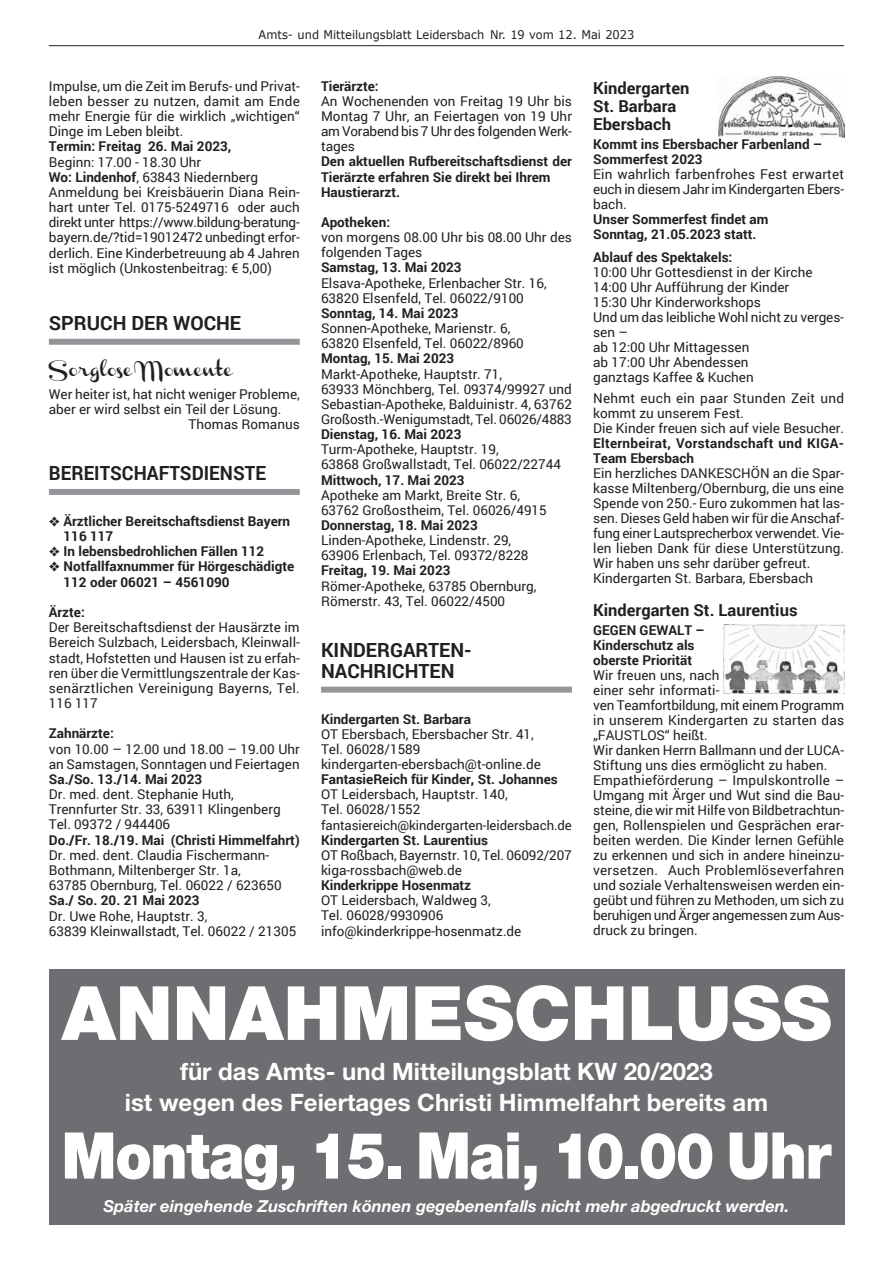
<style>
.page{position:relative;width:893px;height:1263px;background:#fff}
.page>*{position:absolute;margin:0;border:0;box-sizing:border-box;transform-origin:0 0}
.t1{font:900 75px "Helvetica Neue";color:#fff}
.t2{font:900 64.5px "Helvetica Neue";letter-spacing:-.025em;color:#fff;scale:.9 1}
.t3{font:700 24px/31.2px "Helvetica Neue";color:#fff;text-align:center}
.t4{font:700 19.5px "Roboto";color:#231f20}
.t5{font:700 19.5px "Roboto";color:#231f20;scale:.95 1}
.t6{font:italic 700 16.5px "Helvetica Neue";color:#fff}
.t7{font:700 16.5px/18px "Roboto";color:#231f20}
.t8{font:13.5px/15.1px "Roboto";color:#231f20}
.t9{font:700 13.5px/15.1px "Roboto";color:#231f20}
.t10{font:700 13.5px/15px "Roboto";letter-spacing:.02em;color:#231f20}
.t11{font:13.5px "Channel";letter-spacing:.05em;color:#231f20}
.t12{font:13.2px "Roboto";letter-spacing:-.005em;color:#231f20}
.t13{font:12px "Verdana";color:#231f20;scale:.95 1}
.s1{font-weight:700}
</style>
<div class="page">
<hr style="left:49px;top:45px;width:795px;height:1px;background:#231f20">
<div style="left:49px;top:339px;width:251px;height:6px;background:#939598"></div>
<div style="left:49px;top:489px;width:251px;height:6px;background:#939598"></div>
<div style="left:321px;top:687px;width:251px;height:6px;background:#939598"></div>
<img style="left:719px;top:77px;width:125px;height:61px">
<div style="left:49px;top:969px;width:795px;height:256px;background:#6d6e71"></div>
<img style="left:724px;top:624px;width:120px;height:70px">
<p class="t13" style="left:259px;top:27px;width:397px">Amts- und Mitteilungsblatt Leidersbach Nr. 19 vom 12. Mai 2023</p>
<p class="t8" style="left:49px;top:78px;width:252px;text-align:justify">Impulse, um die Zeit im Berufs- und Privat&shy;leben besser zu nutzen, damit am Ende mehr Energie für die wirklich „wichtigen“ Dinge im Leben bleibt.</p>
<p class="t9" style="left:49px;top:138px;width:184px">Termin: Freitag 26. Mai 2023,</p>
<p class="t8" style="left:49px;top:154px;width:252px">Beginn: 17.00 - 18.30 Uhr<br><span class="s1">Wo: Lindenhof</span>, 63843 Niedernberg Anmeldung bei Kreisbäuerin Diana Rein&shy;hart unter Tel. 0175-5249716 oder auch direkt unter https://www.bildung-beratung&shy;bayern.de/?tid=19012472 unbedingt erfor&shy;derlich. Eine Kinderbetreuung ab 4 Jahren ist möglich (Unkostenbeitrag: € 5,00)</p>
<p class="t9" style="left:321px;top:78px;width:59px">Tierärzte:</p>
<p class="t8" style="left:321px;top:93px;width:252px;text-align:justify">An Wochenenden von Freitag 19 Uhr bis Montag 7 Uhr, an Feiertagen von 19 Uhr am Vorabend bis 7 Uhr des folgenden Werk&shy;tages</p>
<p class="t9" style="left:321px;top:154px;width:252px">Den aktuellen Rufbereitschaftsdienst der<br>Tierärzte erfahren Sie direkt bei Ihrem<br>Haustierarzt.</p>
<p class="t9" style="left:321px;top:214px;width:71px">Apotheken:</p>
<p class="t8" style="left:321px;top:229px;width:252px">von morgens 08.00 Uhr bis 08.00 Uhr des folgenden Tages</p>
<p class="t9" style="left:321px;top:260px;width:142px">Samstag, 13. Mai 2023</p>
<p class="t8" style="left:321px;top:275px;width:227px">Elsava-Apotheke, Erlenbacher Str. 16,<br>63820 Elsenfeld, Tel. 06022/9100</p>
<p class="t9" style="left:321px;top:305px;width:139px">Sonntag, 14. Mai 2023</p>
<p class="t8" style="left:321px;top:320px;width:204px">Sonnen-Apotheke, Marienstr. 6,<br>63820 Elsenfeld, Tel. 06022/8960</p>
<p class="t9" style="left:321px;top:350px;width:135px">Montag, 15. Mai 2023</p>
<p class="t8" style="left:321px;top:366px;width:252px">Markt-Apotheke, Hauptstr. 71,<br>63933 Mönchberg, Tel. 09374/99927 und Sebastian-Apotheke, Balduinistr. 4, 63762<br>Großosth.-Wenigumstadt, Tel. 06026/4883</p>
<p class="t9" style="left:321px;top:426px;width:142px">Dienstag, 16. Mai 2023</p>
<p class="t8" style="left:321px;top:441px;width:241px">Turm-Apotheke, Hauptstr. 19,<br>63868 Großwallstadt, Tel. 06022/22744</p>
<p class="t9" style="left:321px;top:472px;width:145px">Mittwoch, 17. Mai 2023</p>
<p class="t8" style="left:321px;top:487px;width:227px">Apotheke am Markt, Breite Str. 6,<br>63762 Großostheim, Tel. 06026/4915</p>
<p class="t9" style="left:321px;top:517px;width:158px">Donnerstag, 18. Mai 2023</p>
<p class="t8" style="left:321px;top:532px;width:209px">Linden-Apotheke, Lindenstr. 29,<br>63906 Erlenbach, Tel. 09372/8228</p>
<p class="t9" style="left:321px;top:562px;width:131px">Freitag, 19. Mai 2023</p>
<p class="t8" style="left:321px;top:578px;width:217px">Römer-Apotheke, 63785 Obernburg,<br>Römerstr. 43, Tel. 06022/4500</p>
<h3 class="t4" style="left:321px;top:636px;width:12px">Kinde</h3>
<h3 class="t4" style="left:377px;top:636px;width:64px">rgarten</h3>
<h3 class="t4" style="left:464px;top:636px;width:9px">-</h3>
<h3 class="t4" style="left:321px;top:657px;width:110px">Nachrichten</h3>
<p class="t9" style="left:321px;top:711px;width:151px">Kindergarten St. Barbara</p>
<p class="t8" style="left:321px;top:726px;width:221px">OT Ebersbach, Ebersbacher Str. 41,<br>Tel. 06028/1589 kindergarten-ebersbach@t-online.de</p>
<p class="t9" style="left:321px;top:771px;width:238px">FantasieReich für Kinder, St. Johannes</p>
<p class="t8" style="left:321px;top:786px;width:188px">OT Leidersbach, Hauptstr. 140,<br>Tel. 06028/1552</p>
<p class="t12" style="left:321px;top:815px;width:252px">fantasiereich@kindergarten-leidersbach.de</p>
<p class="t9" style="left:321px;top:832px;width:168px">Kindergarten St. Laurentius</p>
<p class="t8" style="left:321px;top:847px;width:252px">OT Roßbach, Bayernstr. 10, Tel. 06092/207 kiga-rossbach@web.de</p>
<p class="t9" style="left:321px;top:877px;width:152px">Kinderkrippe Hosenmatz</p>
<p class="t8" style="left:321px;top:892px;width:202px">OT Leidersbach, Waldweg 3,<br>Tel. 06028/9930906 info@kinderkrippe-hosenmatz.de</p>
<p class="t7" style="left:593px;top:78px;width:98px">Kindergarten<br>St. Barbara<br>Ebersbach</p>
<p class="t9" style="left:593px;top:136px;width:231px">Kommt ins Ebersbacher Farbenland –<br>Sommerfest 2023</p>
<p class="t8" style="left:593px;top:166px;width:252px;text-align:justify">Ein wahrlich farbenfrohes Fest erwartet euch in diesem Jahr im Kindergarten Ebers&shy;bach.</p>
<p class="t9" style="left:593px;top:211px;width:177px">Unser Sommerfest findet am<br>Sonntag, 21.05.2023 statt.</p>
<p class="t9" style="left:593px;top:249px;width:141px">Ablauf des Spektakels:</p>
<p class="t8" style="left:593px;top:264px;width:252px">10:00 Uhr Gottesdienst in der Kirche<br>14:00 Uhr Aufführung der Kinder<br>15:30 Uhr Kinderworkshops<br>Und um das leibliche Wohl nicht zu verges&shy;sen –<br>ab 12:00 Uhr Mittagessen<br>ab 17:00 Uhr Abendessen<br>ganztags Kaffee &amp; Kuchen</p>
<p class="t8" style="left:593px;top:390px;width:252px">Nehmt euch ein paar Stunden Zeit und kommt zu unserem Fest.<br>Die Kinder freuen sich auf viele Besucher.</p>
<p class="t10" style="left:593px;top:435px;width:252px">Elternbeirat, Vorstandschaft und KIGA-<br>Team Ebersbach</p>
<p class="t8" style="left:593px;top:465px;width:252px">Ein herzliches DANKESCHÖN an die Spar&shy;kasse Miltenberg/Obernburg, die uns eine Spende von 250.- Euro zukommen hat las&shy;sen. Dieses Geld haben wir für die Anschaf&shy;fung einer Lautsprecherbox verwendet. Vie&shy;len lieben Dank für diese Unterstützung.<br>Wir haben uns sehr darüber gefreut.<br>Kindergarten St. Barbara, Ebersbach</p>
<p class="t7" style="left:593px;top:600px;width:206px">Kindergarten St. Laurentius</p>
<p class="t9" style="left:593px;top:622px;width:113px">GEGEN GEWALT –<br>Kinderschutz als oberste Priorität</p>
<p class="t8" style="left:593px;top:667px;width:252px">Wir freuen uns, nach<br>einer sehr informati-<br>ven Teamfortbildung, mit einem Programm in unserem Kindergarten zu starten das „FAUSTLOS“ heißt.<br>Wir danken Herrn Ballmann und der LUCA-Stiftung uns dies ermöglicht zu haben.<br>Empathieförderung – Impulskontrolle – Umgang mit Ärger und Wut sind die Bau&shy;steine, die wir mit Hilfe von Bildbetrachtun&shy;gen, Rollenspielen und Gesprächen erar&shy;beiten werden. Die Kinder lernen Gefühle zu erkennen und sich in andere hineinzu&shy;versetzen. Auch Problemlöseverfahren und soziale Verhaltensweisen werden ein&shy;geübt und führen zu Methoden, um sich zu beruhigen und Ärger angemessen zum Aus&shy;druck zu bringen.</p>
<h3 class="t4" style="left:49px;top:310px;width:192px">Spruch der Woche</h3>
<p class="t11" style="left:49px;top:363px;width:185px">Sorglose Momente</p>
<p class="t8" style="left:49px;top:386px;width:252px">Wer heiter ist, hat nicht weniger Probleme,</p>
<p class="t8" style="left:49px;top:401px;width:234px">aber er wird selbst ein Teil der Lösung.</p>
<p class="t8" style="left:189px;top:416px;width:113px">Thomas Romanus</p>
<h3 class="t5" style="left:49px;top:460px;width:48px">Bereits</h3>
<h3 class="t5" style="left:122px;top:460px;width:39px">chaftsdienste</h3>
<p class="t9" style="left:64px;top:513px;width:228px;text-indent:-15px">❖ Ärztlicher Bereitschaftsdienst Bayern<br>116 117</p>
<p class="t9" style="left:49px;top:543px;width:217px">❖ In lebensbedrohlichen Fällen 112</p>
<p class="t9" style="left:63px;top:559px;width:232px;text-indent:-15px">❖ Notfallfaxnummer für Hörgeschädigte<br>112 oder 06021 – 4561090</p>
<p class="t9" style="left:49px;top:604px;width:37px">Ärzte:</p>
<p class="t8" style="left:49px;top:619px;width:252px;text-align:justify">Der Bereitschaftsdienst der Hausärzte im Bereich Sulzbach, Leidersbach, Kleinwall&shy;stadt, Hofstetten und Hausen ist zu erfah&shy;ren über die Vermittlungszentrale der Kas&shy;senärztlichen Vereinigung Bayerns, Tel.<br>116 117</p>
<p class="t9" style="left:49px;top:725px;width:66px">Zahnärzte:</p>
<p class="t8" style="left:49px;top:741px;width:252px">von 10.00 – 12.00 und 18.00 – 19.00 Uhr an Samstagen, Sonntagen und Feiertagen</p>
<p class="t9" style="left:49px;top:771px;width:155px">Sa./So. 13./14. Mai 2023</p>
<p class="t8" style="left:49px;top:786px;width:233px">Dr. med. dent. Stephanie Huth,<br>Trennfurter Str. 33, 63911 Klingenberg<br>Tel. 09372 / 944406</p>
<p class="t9" style="left:49px;top:832px;width:252px">Do./Fr. 18./19. Mai (Christi Himmelfahrt)</p>
<p class="t8" style="left:49px;top:847px;width:234px">Dr. med. dent. Claudia Fischermann-<br>Bothmann, Miltenberger Str. 1a,<br>63785 Obernburg, Tel. 06022 / 623650</p>
<p class="t9" style="left:49px;top:892px;width:152px">Sa./ So. 20. 21 Mai 2023</p>
<p class="t8" style="left:49px;top:908px;width:249px">Dr. Uwe Rohe, Hauptstr. 3,<br>63839 Kleinwallstadt, Tel. 06022 / 21305</p>
<h1 class="t1" style="left:62px;top:968px;width:771px">ANNAHMESCHLUSS</h1>
<h3 class="t3" style="left:125px;top:1055px;width:645px">für das Amts- und Mitteilungsblatt KW 20/2023<br>ist wegen des Feiertages Christi Himmelfahrt bereits am</h3>
<h2 class="t2" style="left:62px;top:1117px;width:856px">MONTAG, 15. MAI, 10.00 UHR</h2>
<p class="t6" style="left:103px;top:1196px;width:687px">Später eingehende Zuschriften können gegebenenfalls nicht mehr abgedruckt werden.</p>
</div>
